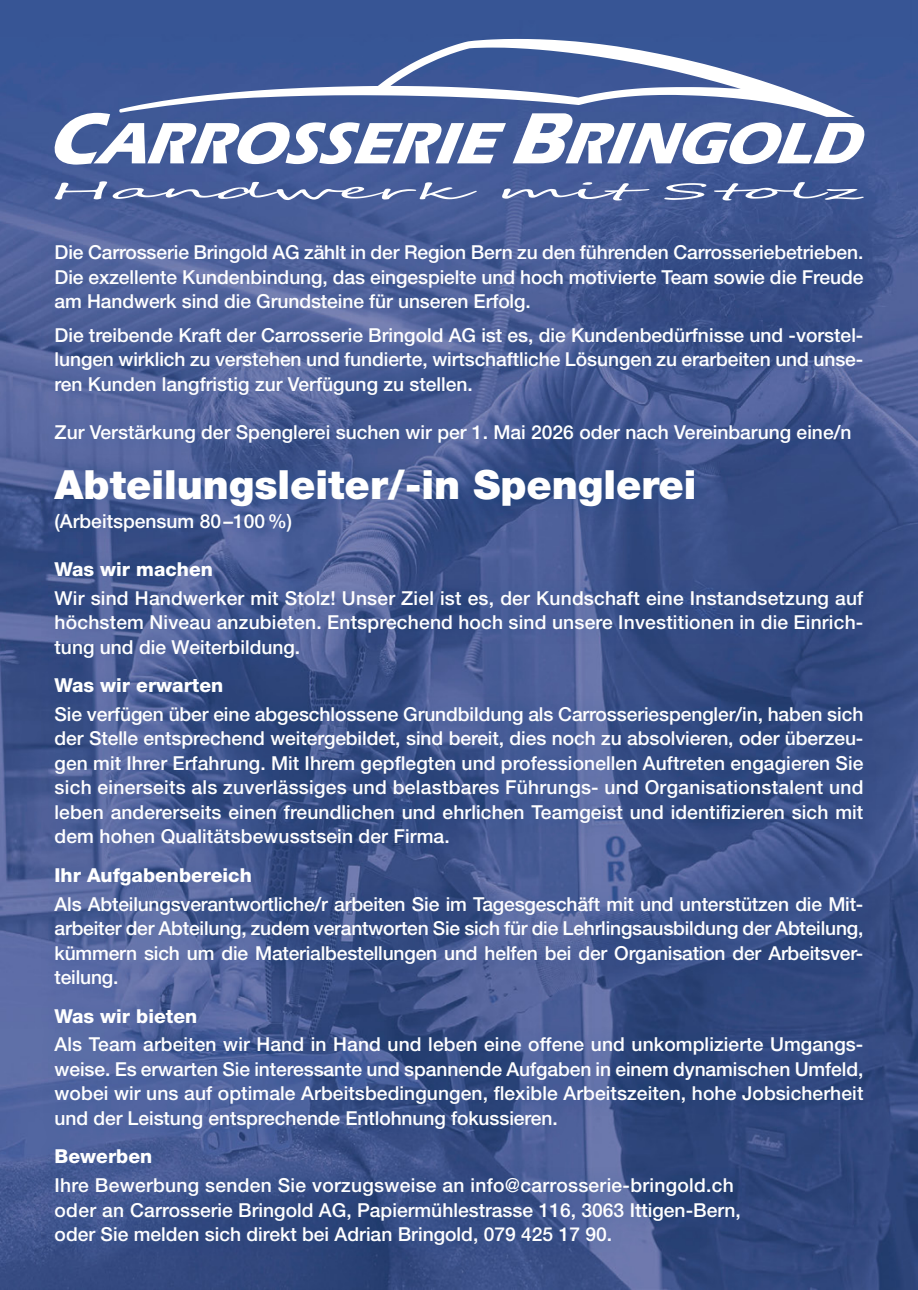
<style>
.page{position:relative;width:918px;height:1290px;background:#fff}
.page>*{position:absolute;margin:0;border:0;box-sizing:border-box;transform-origin:0 0}
.t1{font:900 40.25px "Helvetica Neue LT Std";color:#fff}
.t2{font:500 19.25px/24.5px "Helvetica Neue LT Std";color:#fff;text-align:justify}
.t3{font:800 19.25px "Helvetica Neue LT Std";color:#fff}
</style>
<div class="page">
<img style="left:0;top:0;width:918px;height:1290px">
<div style="left:38px;top:228px;width:842px;height:1034px;background:#004288;opacity:.3"></div>
<svg style="left:512px;top:113px;width:352px;height:51px"></svg>
<svg style="left:55px;top:113px;width:451px;height:52px"></svg>
<svg style="left:119px;top:39px;width:736px;height:78px;fill:#3d5696"></svg>
<svg style="left:55px;top:181px;width:52px;height:19px"></svg>
<svg style="left:113px;top:182px;width:364px;height:18px;background:#6b7dad"></svg>
<svg style="left:502px;top:182px;width:147px;height:18px;background:#6d7eae"></svg>
<svg style="left:664px;top:183px;width:42px;height:17px"></svg>
<svg style="left:714px;top:182px;width:150px;height:18px;background:#6779a9"></svg>
<p class="t2" style="left:55px;top:242px;width:810px">Die Carrosserie Bringold AG zählt in der Region Bern zu den führenden Carrosseriebetrieben.<br>Die exzellente Kundenbindung, das eingespielte und hoch motivierte Team sowie die Freude am Handwerk sind die Grundsteine für unseren Erfolg.</p>
<p class="t2" style="left:55px;top:325px;width:810px">Die treibende Kraft der Carrosserie Bringold AG ist es, die Kundenbedürfnisse und -vorstel&shy;lungen wirklich zu verstehen und fundierte, wirtschaftliche Lösungen zu erarbeiten und unse&shy;ren Kunden langfristig zur Verfügung zu stellen.</p>
<p class="t2" style="left:55px;top:422px;width:798px">Zur Verstärkung der Spenglerei suchen wir per 1. Mai 2026 oder nach Vereinbarung eine/n</p>
<h1 class="t1" style="left:55px;top:469px;width:643px">Abteilungsleiter/-in Spenglerei</h1>
<p class="t2" style="left:55px;top:510px;width:239px">(Arbeitspensum 80–100%)</p>
<p class="t3" style="left:55px;top:562px;width:160px">Was wir machen</p>
<p class="t2" style="left:55px;top:587px;width:810px">Wir sind Handwerker mit Stolz! Unser Ziel ist es, der Kundschaft eine Instandsetzung auf höchstem Niveau anzubieten. Entsprechend hoch sind unsere Investitionen in die Einrich&shy;tung und die Weiterbildung.</p>
<p class="t3" style="left:55px;top:678px;width:170px">Was wir erwarten</p>
<p class="t2" style="left:55px;top:703px;width:810px">Sie verfügen über eine abgeschlossene Grundbildung als Carrosseriespengler/in, haben sich der Stelle entsprechend weitergebildet, sind bereit, dies noch zu absolvieren, oder überzeu&shy;gen mit Ihrer Erfahrung. Mit Ihrem gepflegten und professionellen Auftreten engagieren Sie sich einerseits als zuverlässiges und belastbares Führungs- und Organisationstalent und leben andererseits einen freundlichen und ehrlichen Teamgeist und identifizieren sich mit dem hohen Qualitätsbewusstsein der Firma.</p>
<p class="t3" style="left:55px;top:868px;width:199px">Ihr Aufgabenbereich</p>
<p class="t2" style="left:55px;top:893px;width:810px">Als Abteilungsverantwortliche/r arbeiten Sie im Tagesgeschäft mit und unterstützen die Mit&shy;arbeiter der Abteilung, zudem verantworten Sie sich für die Lehrlingsausbildung der Abteilung, kümmern sich um die Materialbestellungen und helfen bei der Organisation der Arbeitsver&shy;teilung.</p>
<p class="t3" style="left:55px;top:1009px;width:144px">Was wir bieten</p>
<p class="t2" style="left:55px;top:1034px;width:810px">Als Team arbeiten wir Hand in Hand und leben eine offene und unkomplizierte Umgangs&shy;weise. Es erwarten Sie interessante und spannende Aufgaben in einem dynamischen Umfeld, wobei wir uns auf optimale Arbeitsbedingungen, flexible Arbeitszeiten, hohe Jobsicherheit und der Leistung entsprechende Entlohnung fokussieren.</p>
<p class="t3" style="left:55px;top:1149px;width:99px">Bewerben</p>
<p class="t2" style="left:55px;top:1175px;width:688px;text-align:left">Ihre Bewerbung senden Sie vorzugsweise an info@carrosserie-bringold.ch oder an Carrosserie Bringold AG, Papiermühlestrasse 116, 3063 Ittigen-Bern, oder Sie melden sich direkt bei Adrian Bringold, 079 425 17 90.</p>
</div>
